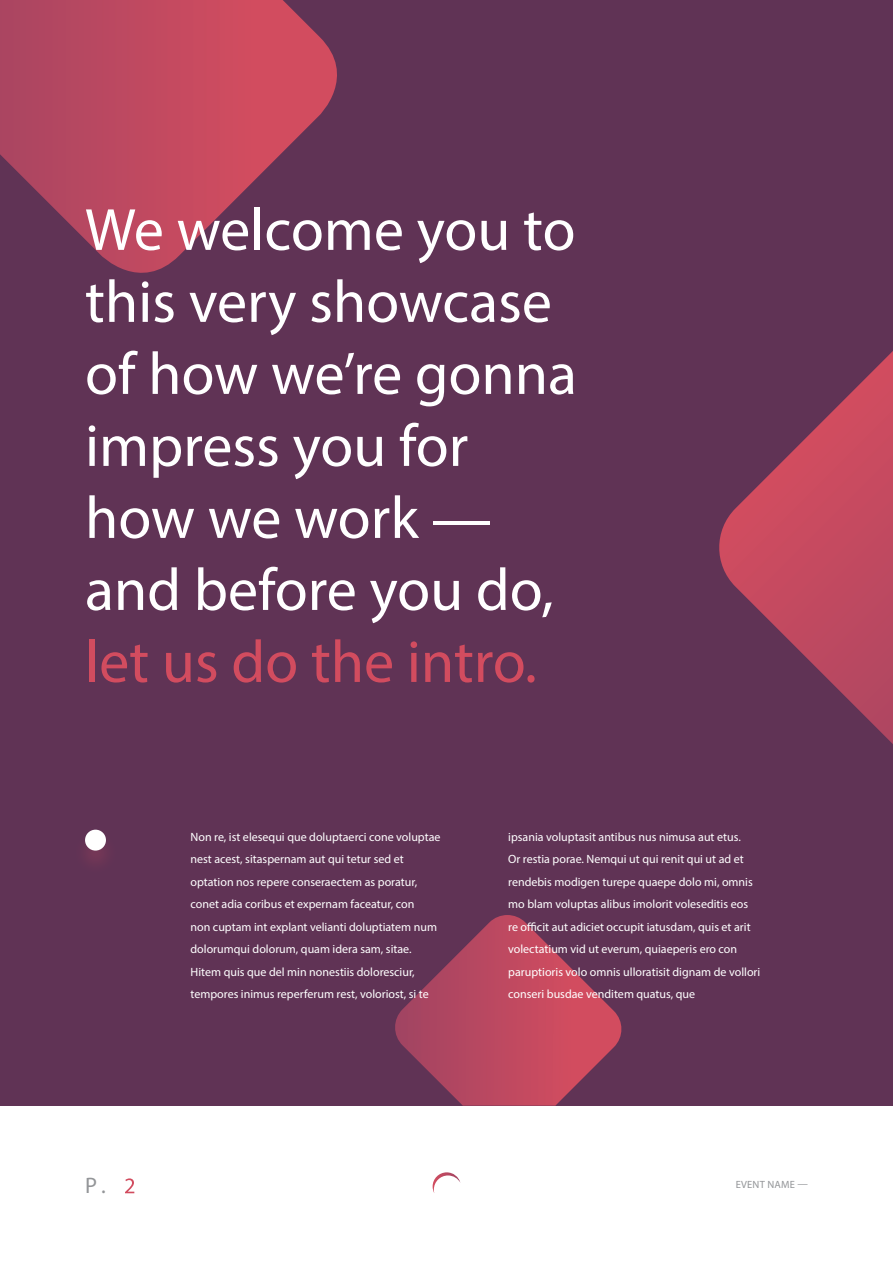
<style>
.page{position:relative;width:893px;height:1263px;background:#fff}
.page>*{position:absolute;margin:0;border:0;box-sizing:border-box;transform-origin:0 0}
.t1{font:60px/72px "Myriad Pro";color:#fff}
.t2{font:22.5px "Myriad Pro";color:#939598}
.t3{font:12px/22.5px "Myriad Pro";color:#fff}
.t4{font:10.5px "Myriad Pro";letter-spacing:.02em;color:#939598}
.s1{color:#d24c5f}
.s2{color:#fff}
</style>
<div class="page">
<div style="left:0;top:0;width:893px;height:1106px;background:#603355"></div>
<svg style="left:395px;top:915px;width:227px;height:191px"></svg>
<svg style="left:0;top:0;width:337px;height:273px"></svg>
<svg style="left:719px;top:351px;width:174px;height:393px"></svg>
<div style="left:71px;top:829px;width:48px;height:48px;background:#d24c5f;opacity:.25"></div>
<div style="left:85px;top:830px;width:21px;height:20px;background:#fff;border-radius:50%"></div>
<svg style="left:433px;top:1172px;width:27px;height:21px"></svg>
<p class="t1" style="left:85px;top:193px;width:493px">We welcome you to this very showcase of how we’re gonna impress you for how we work — and before you do, <span class="s1">let us do the intro.</span></p>
<p class="t3" style="left:191px;top:825px;width:252px">Non re, ist elesequi que doluptaerci cone voluptae nest acest, sitaspernam aut qui tetur sed et optation nos repere conseraectem as poratur, conet adia coribus et expernam faceatur, con<br>non cuptam int explant velianti doluptiatem num dolorumqui dolorum, quam idera sam, sitae.<br>Hitem quis que del min nonestiis doloresciur, tempores inimus reperferum rest, voloriost, si te</p>
<p class="t3" style="left:508px;top:825px;width:234px">ipsania voluptasit antibus nus nimusa aut etus.</p>
<p class="t3" style="left:508px;top:848px;width:254px">Or restia porae. Nemqui ut qui renit qui ut ad et rendebis modigen turepe quaepe dolo mi, omnis mo blam voluptas alibus imolorit voleseditis eos re officit aut adiciet occupit iatusdam, quis et arit volectatium vid ut everum, quiaeperis ero con paruptioris volo omnis ulloratisit dignam de vollori conseri busdae venditem quatus, que</p>
<h2 class="t2" style="left:85px;top:1172px;width:52px">P. <span class="s2">2</span></h2>
<p class="t4" style="left:736px;top:1178px;width:74px">EVENT NAME —</p>
</div>
